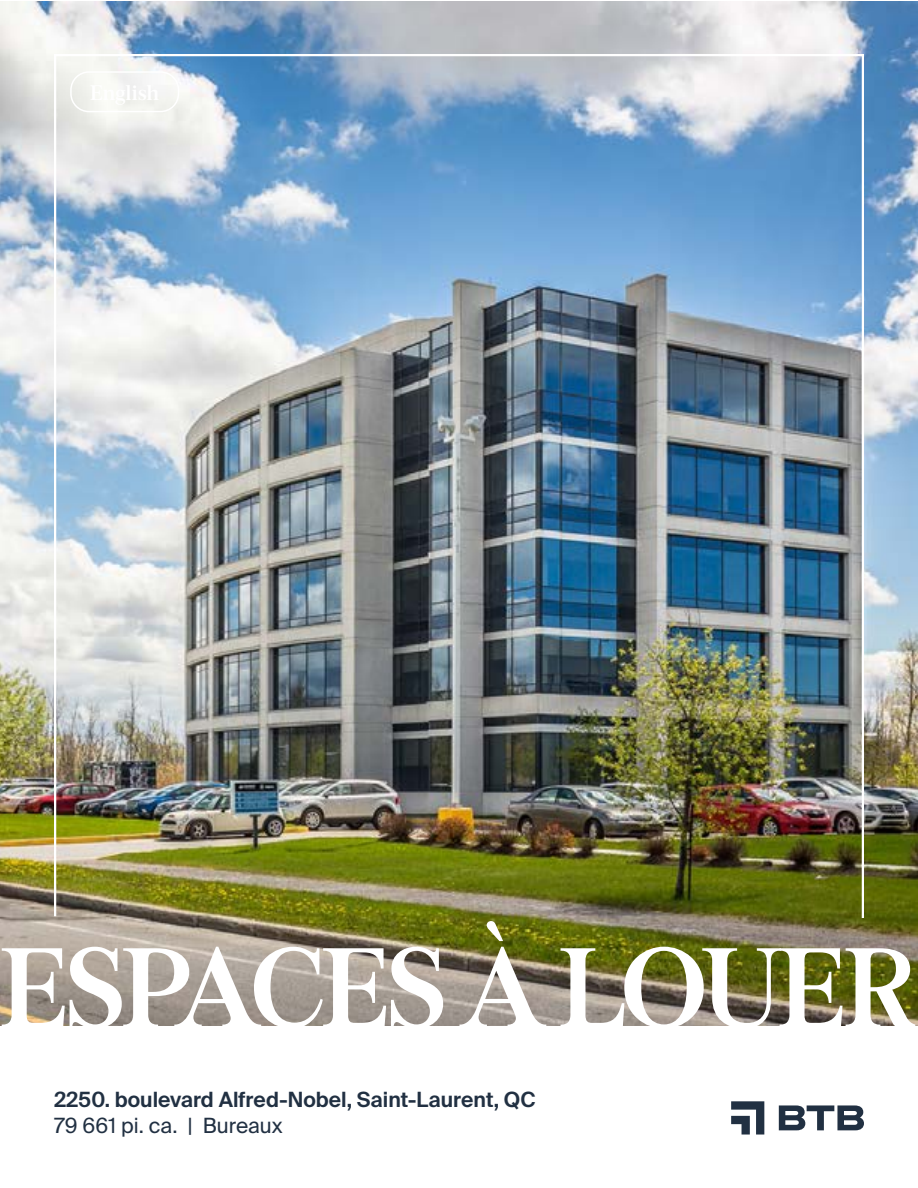
<style>
.page{position:relative;width:918px;height:1188px;background:#fff}
.page>*{position:absolute;margin:0;border:0;box-sizing:border-box;transform-origin:0 0}
.t1{font:600 112.5px "Burgess Pro";letter-spacing:-.035em;color:#fff}
.t2{font:600 21px "Suisse Intl";color:#213042}
.t3{font:21px "Suisse Intl";color:#213042}
</style>
<div class="page">
<img style="left:0;top:1px;width:918px;height:1025px">
<svg style="left:731px;top:1101px;width:33px;height:34px"></svg>
<svg style="left:779px;top:1105px;width:85px;height:25px"></svg>
<img style="left:53px;top:53px;width:812px;height:867px">
<div style="left:70px;top:71px;width:109px;height:41px;border:2px solid #fff;border-radius:18px"></div>
<h1 class="t1" style="left:0;top:919px;width:919px">ESPACES À LOUER</h1>
<p class="t2" style="left:54px;top:1087px;width:483px">2250. boulevard Alfred-Nobel, Saint-Laurent, QC</p>
<p class="t3" style="left:54px;top:1114px;width:230px">79 661 pi. ca. | Bureaux</p>
</div>
